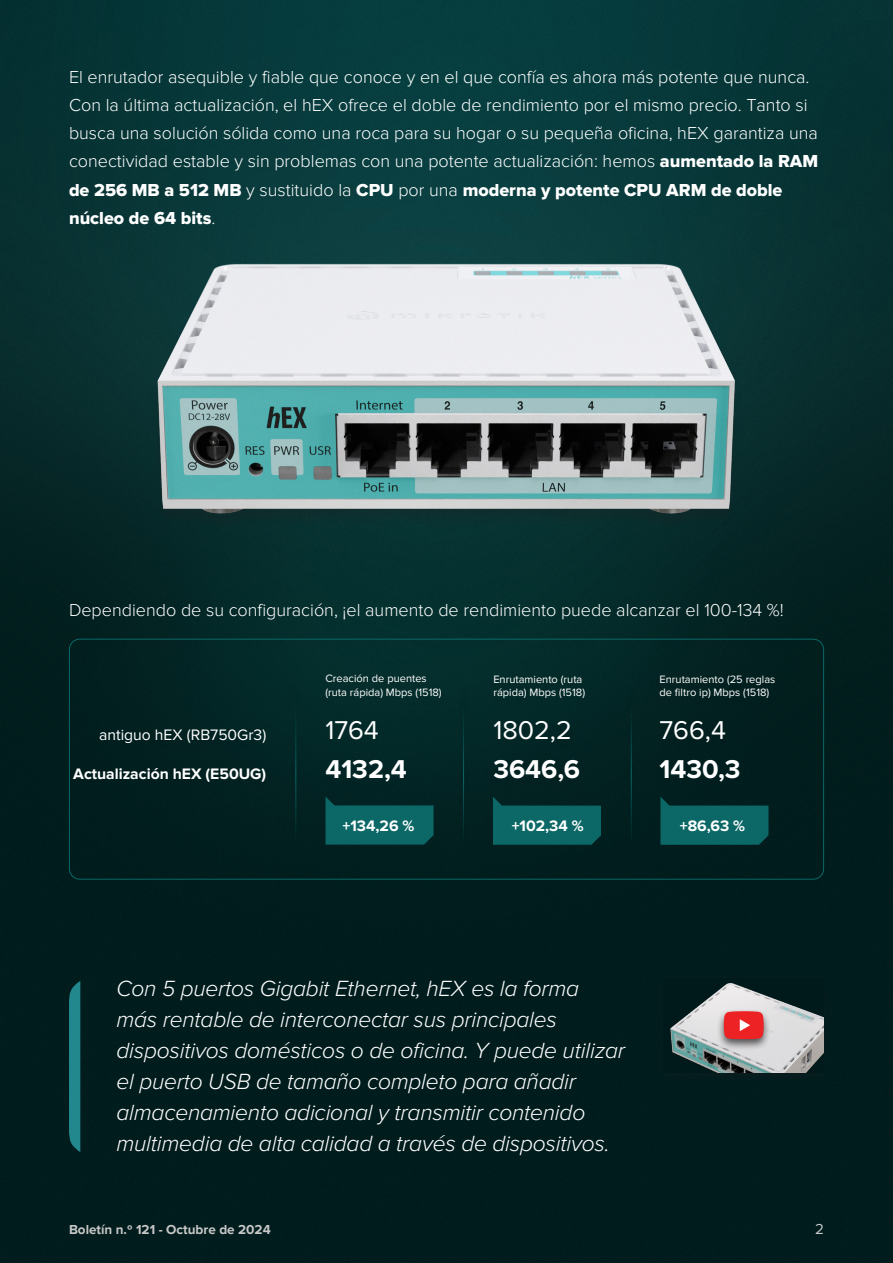
<style>
.page{position:relative;width:893px;height:1263px;background:#fff}
.page>*{position:absolute;margin:0;border:0;box-sizing:border-box;transform-origin:0 0}
.t1{font:700 26.7px "Proxima Nova";color:#fff}
.t2{font:26.7px "Proxima Nova";color:#fff}
.t3{font:italic 300 22.8px/30.9px "Proxima Nova";letter-spacing:-.01em;color:#fff}
.t4{font:300 18px/28.2px "Proxima Nova";color:#fff}
.t5{font:18px/28.2px "Proxima Nova Extrabld";color:#fff}
.t6{font:700 15.75px "Proxima Nova";color:#fff}
.t7{font:15.75px "Proxima Nova";color:#fff}
.t8{font:15px "Proxima Nova";color:#c7c9cb}
.t9{font:700 13.5px "Proxima Nova";color:#c7c7c6}
.t10{font:11.1px/13.4px "Proxima Nova";color:#fff}
.s1{font-family:"Proxima Nova Extrabld";font-weight:400}
.s2{font-family:"Proxima Nova";font-weight:300}
</style>
<div class="page">
<img style="left:0;top:0;width:893px;height:1263px">
<svg style="left:69px;top:981px;width:11px;height:171px;background:#1f8085"></svg>
<img style="left:130px;top:237px;width:631px;height:332px">
<div style="left:61px;top:635px;width:771px;height:257px;background:#231f20;opacity:.1"></div>
<div style="left:69px;top:639px;width:755px;height:240px;border:1px solid #0b6968;border-radius:10px"></div>
<svg style="left:326px;top:796px;width:108px;height:48px;background:#0a5a59"></svg>
<svg style="left:493px;top:797px;width:108px;height:48px;background:#0a5a59"></svg>
<svg style="left:660px;top:797px;width:108px;height:48px;background:#095959"></svg>
<hr style="left:295px;top:683px;width:1px;height:162px;background:#0a6968">
<hr style="left:463px;top:683px;width:1px;height:162px;background:#0a6968">
<hr style="left:631px;top:683px;width:1px;height:162px;background:#0a6968">
<div style="left:655px;top:972px;width:177px;height:112px;background:#011c1d"></div>
<div style="left:663px;top:980px;width:169px;height:105px;background:#021c1d"></div>
<img style="left:670px;top:983px;width:154px;height:90px">
<div style="left:716px;top:1008px;width:55px;height:43px;background:#231f20;opacity:.75"></div>
<svg style="left:724px;top:1011px;width:40px;height:28px"></svg>
<p class="t4" style="left:69px;top:63px;width:751px">El enrutador asequible y fiable que conoce y en el que confía es ahora más potente que nunca.<br>Con la última actualización, el hEX ofrece el doble de rendimiento por el mismo precio. Tanto si busca una solución sólida como una roca para su hogar o su pequeña oficina, hEX garantiza una conectividad estable y sin problemas con una potente actualización: hemos <span class="s1">aumentado la RAM</span></p>
<p class="t5" style="left:69px;top:176px;width:715px">de 256 MB a 512 MB <span class="s2">y sustituido la</span> CPU <span class="s2">por una</span> moderna y potente CPU ARM de doble núcleo de 64 bits<span class="s2">.</span></p>
<p class="t4" style="left:69px;top:596px;width:716px">Dependiendo de su configuración, ¡el aumento de rendimiento puede alcanzar el 100-134 %!</p>
<p class="t10" style="left:325px;top:672px;width:118px">Creación de puentes (ruta rápida) Mbps (1518)</p>
<p class="t7" style="left:99px;top:726px;width:169px">antiguo hEX (RB750Gr3)</p>
<h1 class="t2" style="left:325px;top:715px;width:55px">1764</h1>
<h1 class="t1" style="left:325px;top:754px;width:83px">4132,4</h1>
<p class="t6" style="left:343px;top:817px;width:73px">+134,26 %</p>
<p class="t6" style="left:73px;top:764px;width:195px">Actualización hEX (E50UG)</p>
<p class="t10" style="left:493px;top:672px;width:93px">Enrutamiento (ruta rápida) Mbps (1518)</p>
<h1 class="t2" style="left:493px;top:715px;width:80px">1802,2</h1>
<h1 class="t1" style="left:493px;top:753px;width:88px">3646,6</h1>
<p class="t6" style="left:512px;top:816px;width:74px">+102,34 %</p>
<p class="t10" style="left:659px;top:672px;width:117px">Enrutamiento (25 reglas de filtro ip) Mbps (1518)</p>
<h1 class="t2" style="left:659px;top:715px;width:68px">766,4</h1>
<h1 class="t1" style="left:659px;top:753px;width:83px">1430,3</h1>
<p class="t6" style="left:680px;top:816px;width:67px">+86,63 %</p>
<p class="t3" style="left:116px;top:973px;width:510px">Con 5 puertos Gigabit Ethernet, hEX es la forma más rentable de interconectar sus principales dispositivos domésticos o de oficina. Y puede utilizar el puerto USB de tamaño completo para añadir almacenamiento adicional y transmitir contenido multimedia de alta calidad a través de dispositivos.</p>
<p class="t9" style="left:69px;top:1221px;width:203px">Boletín n.º 121 - Octubre de 2024</p>
<p class="t8" style="left:815px;top:1221px;width:10px">2</p>
</div>
